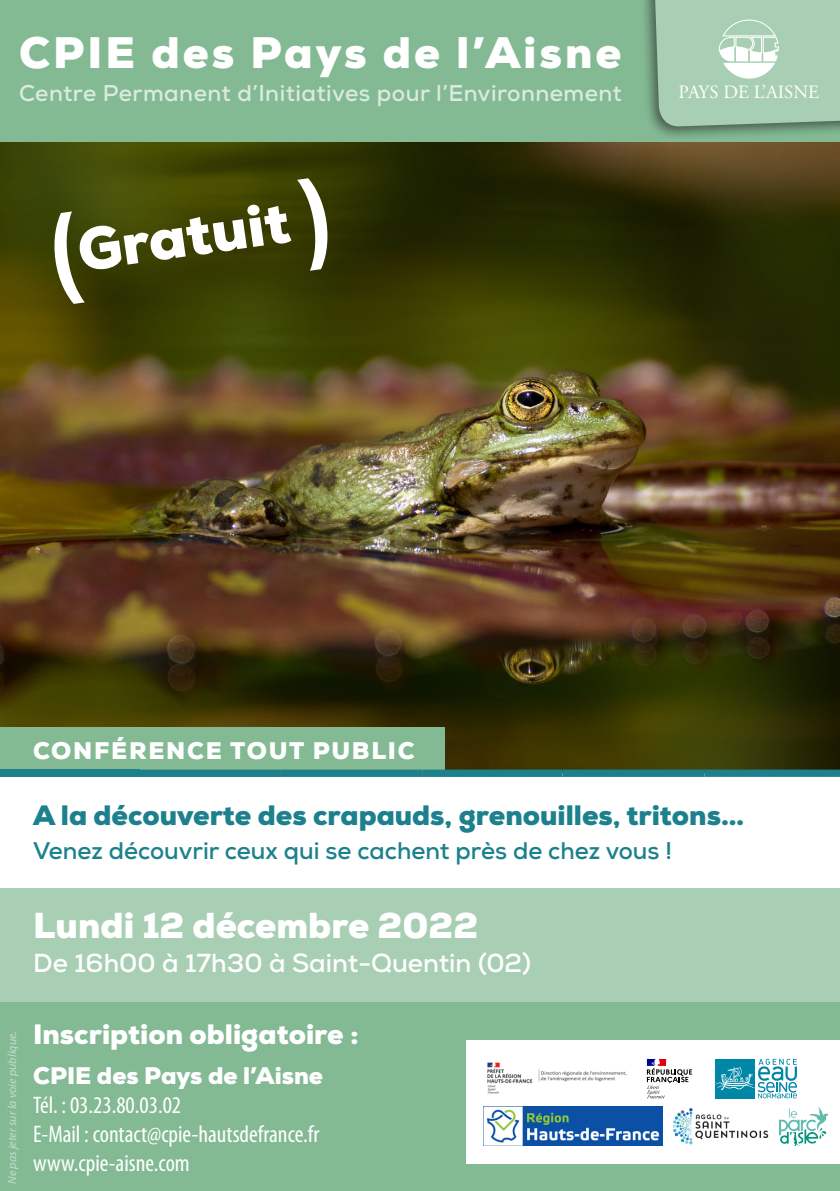
<style>
.page{position:relative;width:840px;height:1191px;background:#fff}
.page>*{position:absolute;margin:0;border:0;box-sizing:border-box;transform-origin:0 0}
.t1{font:900 58.6px "Nexa";color:#fff}
.t2{font:900 44px "Nexa";letter-spacing:.07em;color:#fff}
.t3{font:900 36px "Nexa";color:#fff}
.t4{font:900 28px "Nexa";color:#1d818d}
.t5{font:900 28px "Nexa";color:#fff}
.t6{font:700 26px "Nexa";color:#fff}
.t7{font:condensed 24px/28.8px "Myriad Pro";color:#fff}
.t8{font:700 24px "Nexa";color:#1d818d}
.t9{font:900 24px "Nexa";color:#fff}
.t10{font:900 24px "Nexa";letter-spacing:.065em;color:#fff}
.t11{font:700 22.8px "Nexa";letter-spacing:.02em;color:#daeadf}
.t12{font:18.8px "Adobe Garamond Pro";color:#fff}
.t13{font:italic 12px "Myriad Pro";color:#c1ddc9}
</style>
<div class="page">
<img style="left:0;top:142px;width:839px;height:627px">
<div style="left:0;top:887px;width:839px;height:115px;background:#a8cfb4"></div>
<div style="left:0;top:1002px;width:839px;height:189px;background:#83ba94"></div>
<div style="left:466px;top:1040px;width:373px;height:124px;background:#fff"></div>
<div style="left:0;top:0;width:839px;height:142px;background:#83ba94"></div>
<svg style="left:52px;top:211px;width:33px;height:93px"></svg>
<svg style="left:297px;top:178px;width:32px;height:93px"></svg>
<div style="left:638px;top:0;width:201px;height:141px;background:#231f20;opacity:.6"></div>
<svg style="left:653px;top:0;width:186px;height:127px;background:#a9cdb4"></svg>
<img style="left:483px;top:1106px;width:179px;height:40px">
<img style="left:487px;top:1062px;width:140px;height:32px">
<svg style="left:646px;top:1059px;width:45px;height:39px"></svg>
<svg style="left:715px;top:1058px;width:81px;height:40px"></svg>
<div style="left:0;top:727px;width:444px;height:48px;background:#83ba94"></div>
<svg style="left:139px;top:769px;width:700px;height:8px;background:#238088"></svg>
<div style="left:0;top:769px;width:139px;height:8px;background:#1d818d"></div>
<img style="left:672px;top:1107px;width:97px;height:38px">
<img style="left:779px;top:1106px;width:48px;height:40px">
<h2 class="t2" style="left:19px;top:25px;width:603px">CPIE des Pays de l’Aisne</h2>
<p class="t11" style="left:19px;top:79px;width:604px">Centre Permanent d’Initiatives pour l’Environnement</p>
<p class="t12" style="left:678px;top:81px;width:142px">PAYS DE L’AISNE</p>
<h1 class="t1" style="left:73px;top:214px;width:215px;rotate:-8deg">Gratuit</h1>
<p class="t10" style="left:33px;top:735px;width:383px">CONFÉRENCE TOUT PUBLIC</p>
<p class="t4" style="left:33px;top:797px;width:712px">A la découverte des crapauds, grenouilles, tritons…</p>
<p class="t8" style="left:33px;top:835px;width:640px">Venez découvrir ceux qui se cachent près de chez vous !</p>
<h3 class="t3" style="left:33px;top:902px;width:446px">Lundi 12 décembre 2022</h3>
<p class="t6" style="left:33px;top:946px;width:499px">De 16h00 à 17h30 à Saint-Quentin (02)</p>
<p class="t13" style="left:5px;top:1183px;width:154px;rotate:-90deg">Ne pas jeter sur la voie publique.</p>
<p class="t5" style="left:33px;top:1016px;width:327px">Inscription obligatoire :</p>
<p class="t9" style="left:33px;top:1060px;width:291px">CPIE des Pays de l’Aisne</p>
<p class="t7" style="left:33px;top:1090px;width:287px">Tél. : 03.23.80.03.02<br>E-Mail : contact@cpie-hautsdefrance.fr www.cpie-aisne.com</p>
</div>
